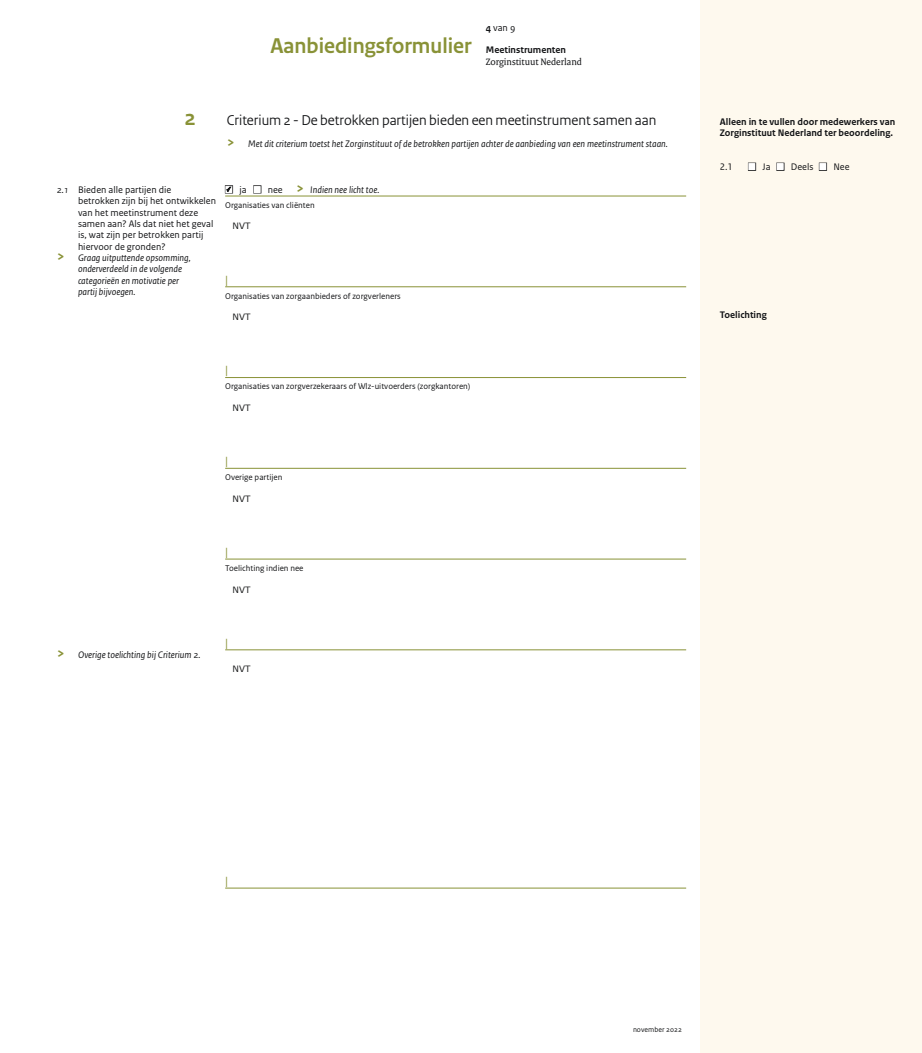
<style>
.page{position:relative;width:922px;height:1053px;background:#fff}
.page>*{position:absolute;margin:0;border:0;box-sizing:border-box;transform-origin:0 0}
.t1{font:700 22.5px "Rijksoverheid Sans Heading";color:#899237}
.t2{font:15px "Rijksoverheid Sans Heading";color:#141517}
.t3{font:12.5px "Rijksoverheid Sans Text";color:#899237}
.t4{font:italic 10px "Rijksoverheid Sans Text";color:#141517}
.t5{font:10px "Rijksoverheid Sans Text";color:#141517}
.t6{font:700 10px/11.4px "Rijksoverheid Sans Text";color:#141517}
.t7{font:10px "Rijksoverheid Serif";color:#141517}
.t8{font:8.75px "Rijksoverheid Sans Text";color:#141517}
.t9{font:8.75px "Verdana";color:#1d1e1f}
.t10{font:7.5px "Rijksoverheid Sans Text";color:#141517}
.s1{font-weight:700}
.s2{font-weight:700;font-style:normal;font-size:15px;color:#899237}
.s3{font-style:italic}
.s4{font-style:normal}
</style>
<div class="page">
<div style="left:700px;top:0;width:221px;height:1052px;background:#fef9ee"></div>
<hr style="left:225px;top:196px;width:461px;height:1px;background:#899237">
<hr style="left:225px;top:286px;width:461px;height:1px;background:#899237">
<hr style="left:225px;top:377px;width:461px;height:1px;background:#899237">
<hr style="left:225px;top:468px;width:461px;height:1px;background:#899237">
<hr style="left:225px;top:558px;width:461px;height:1px;background:#899237">
<hr style="left:225px;top:649px;width:461px;height:1px;background:#899237">
<hr style="left:225px;top:887px;width:461px;height:1px;background:#899237">
<svg style="left:226px;top:186px;width:6px;height:6px"></svg>
<h1 class="t1" style="left:270px;top:37px;width:203px">Aanbiedingsformulier</h1>
<p class="t5" style="left:485px;top:24px;width:31px"><span class="s1">4</span> van 9</p>
<p class="t6" style="left:485px;top:45px;width:82px">Meetinstrumenten</p>
<p class="t7" style="left:485px;top:58px;width:98px">Zorginstituut Nederland</p>
<h1 class="t1" style="left:184px;top:109px;width:13px">2</h1>
<h2 class="t2" style="left:227px;top:114px;width:431px">Criterium 2 - De betrokken partijen bieden een meetinstrument samen aan</h2>
<p class="t4" style="left:227px;top:140px;width:442px"><span class="s2">&gt;</span> Met dit criterium toetst het Zorginstituut of de betrokken partijen achter de aanbieding van een meetinstrument staan.</p>
<p class="t5" style="left:57px;top:186px;width:116px"><span class="s3">2.1</span> Bieden alle partijen die</p>
<p class="t5" style="left:78px;top:197px;width:139px">betrokken zijn bij het ontwikkelen</p>
<p class="t5" style="left:78px;top:208px;width:122px">van het meetinstrument deze</p>
<p class="t5" style="left:78px;top:220px;width:137px">samen aan? Als dat niet het geval</p>
<p class="t5" style="left:78px;top:231px;width:127px">is, wat zijn per betrokken partij</p>
<p class="t5" style="left:78px;top:242px;width:89px">hiervoor de gronden?</p>
<p class="t4" style="left:57px;top:254px;width:136px"><span class="s2">&gt;</span> Graag uitputtende opsomming,</p>
<p class="t4" style="left:78px;top:265px;width:105px">onderverdeeld in de volgende</p>
<p class="t4" style="left:78px;top:276px;width:103px">categorieën en motivatie per</p>
<p class="t4" style="left:78px;top:288px;width:59px">partij bijvoegen.</p>
<p class="t5" style="left:239px;top:186px;width:9px">ja</p>
<p class="t4" style="left:268px;top:186px;width:113px"><span class="s4">nee</span> <span class="s2">&gt;</span> Indien nee licht toe.</p>
<p class="t8" style="left:225px;top:202px;width:91px">Organisaties van cliënten</p>
<p class="t9" style="left:232px;top:221px;width:19px">NVT</p>
<p class="t3" style="left:225px;top:275px;width:5px">|</p>
<p class="t8" style="left:225px;top:292px;width:177px">Organisaties van zorgaanbieders of zorgverleners</p>
<p class="t9" style="left:232px;top:311px;width:19px">NVT</p>
<p class="t3" style="left:225px;top:365px;width:5px">|</p>
<p class="t8" style="left:225px;top:383px;width:247px">Organisaties van zorgverzekeraars of Wlz-uitvoerders (zorgkantoren)</p>
<p class="t9" style="left:232px;top:402px;width:19px">NVT</p>
<p class="t3" style="left:225px;top:456px;width:5px">|</p>
<p class="t8" style="left:225px;top:474px;width:59px">Overige partijen</p>
<p class="t9" style="left:232px;top:493px;width:19px">NVT</p>
<p class="t4" style="left:57px;top:650px;width:145px"><span class="s2">&gt;</span> Overige toelichting bij Criterium 2.</p>
<p class="t3" style="left:225px;top:547px;width:5px">|</p>
<p class="t8" style="left:225px;top:564px;width:80px">Toelichting indien nee</p>
<p class="t9" style="left:232px;top:583px;width:19px">NVT</p>
<p class="t3" style="left:225px;top:637px;width:5px">|</p>
<p class="t9" style="left:232px;top:663px;width:19px">NVT</p>
<p class="t6" style="left:719px;top:116px;width:177px">Alleen in te vullen door medewerkers van<br>Zorginstituut Nederland ter beoordeling.</p>
<p class="t5" style="left:719px;top:163px;width:15px">2.1</p>
<p class="t5" style="left:762px;top:163px;width:10px">Ja</p>
<p class="t5" style="left:790px;top:163px;width:24px">Deels</p>
<p class="t5" style="left:833px;top:163px;width:18px">Nee</p>
<p class="t6" style="left:719px;top:309px;width:48px">Toelichting</p>
<p class="t3" style="left:225px;top:875px;width:5px">|</p>
<p class="t10" style="left:633px;top:1026px;width:50px">november 2022</p>
</div>
